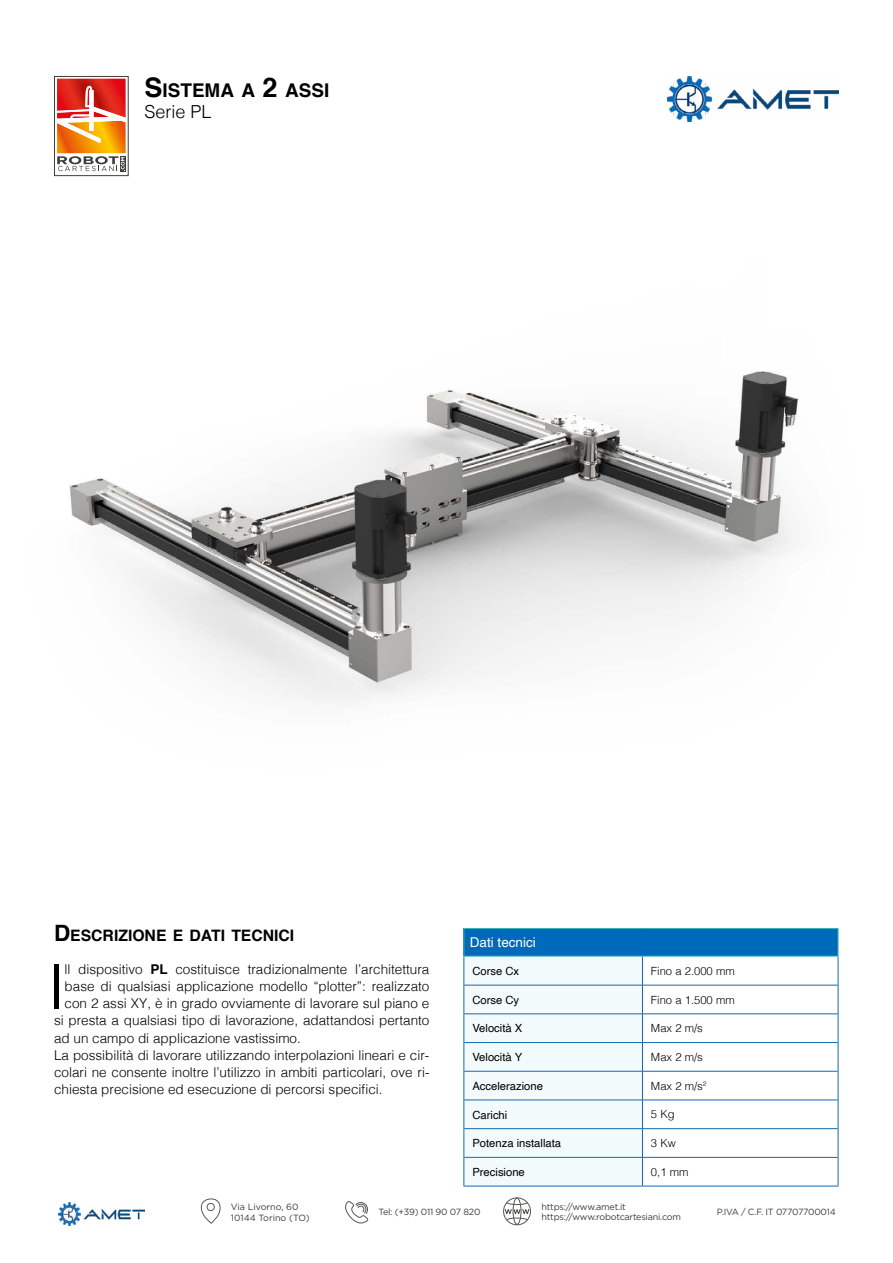
<style>
.page{position:relative;width:893px;height:1263px;background:#fff}
.page>*{position:absolute;margin:0;border:0;box-sizing:border-box;transform-origin:0 0}
.t1{font:300 61.35px "Helvetica";color:#000}
.t2{font:700 18.9px "Helvetica";color:#000}
.t3{font:300 18px "Helvetica";color:#000}
.t4{font:700 15.75px "Helvetica";color:#000}
.t5{font:300 13.5px "Helvetica";color:#000}
.t6{font:13.5px "Helvetica";color:#fff}
.t7{font:11.25px "Helvetica";color:#000}
.t8{font:300 11.25px "Helvetica";color:#000}
.t9{font:9px/10.8px "Gotham";letter-spacing:-.025em;color:#3c3c3b}
.t10{font:9px/10.8px "Gotham";color:#3c3c3b}
.s1{font-size:27px}
.s2{font-size:22.5px}
.s3{font-weight:700}
</style>
<div class="page">
<img style="left:69px;top:371px;width:729px;height:331px">
<div style="left:464px;top:928px;width:374px;height:28px;background:#006aba"></div>
<hr style="left:463px;top:928px;width:179px;height:1px;background:#3bb7b4">
<hr style="left:642px;top:928px;width:196px;height:1px;background:#3bb7b4">
<hr style="left:642px;top:956px;width:196px;height:1px;background:#3bb7b4">
<svg style="left:838px;top:929px;width:1px;height:257px"></svg>
<hr style="left:463px;top:1186px;width:179px;height:1px;background:#126ab3">
<hr style="left:642px;top:1186px;width:196px;height:1px;background:#126ab3">
<hr style="left:642px;top:985px;width:196px;height:1px;background:#126ab3">
<hr style="left:642px;top:1013px;width:196px;height:1px;background:#126ab3">
<hr style="left:642px;top:1042px;width:196px;height:1px;background:#126ab3">
<hr style="left:642px;top:1071px;width:196px;height:1px;background:#126ab3">
<hr style="left:642px;top:1100px;width:196px;height:1px;background:#126ab3">
<hr style="left:642px;top:1128px;width:196px;height:1px;background:#126ab3">
<hr style="left:642px;top:1157px;width:196px;height:1px;background:#126ab3">
<svg style="left:463px;top:929px;width:180px;height:257px"></svg>
<div style="left:54px;top:76px;width:74px;height:100px;border:1px solid #3c3c3b"></div>
<svg style="left:57px;top:79px;width:69px;height:92px"></svg>
<img style="left:668px;top:77px;width:170px;height:44px">
<svg style="left:201px;top:1198px;width:20px;height:26px"></svg>
<div style="left:207px;top:1203px;width:8px;height:8px;border:1px solid #575756;border-radius:50%"></div>
<svg style="left:345px;top:1201px;width:24px;height:23px"></svg>
<div style="left:503px;top:1197px;width:28px;height:28px;border:1px solid #575756;border-radius:50%"></div>
<div style="left:513px;top:1198px;width:8px;height:26px;border:1px solid #575756;border-radius:50%"></div>
<svg style="left:505px;top:1201px;width:24px;height:20px"></svg>
<img style="left:58px;top:1203px;width:86px;height:22px">
<h2 class="t2" style="left:145px;top:75px;width:186px"><span class="s1">S</span>ISTEMA A <span class="s1">2</span> ASSI</h2>
<h3 class="t3" style="left:145px;top:97px;width:69px">Serie PL</h3>
<p class="t4" style="left:54px;top:923px;width:242px"><span class="s2">D</span>ESCRIZIONE E DATI TECNICI</p>
<h1 class="t1" style="left:48px;top:934px;width:19px">I</h1>
<p class="t5" style="left:65px;top:957px;width:366px">ll dispositivo <span class="s3">PL</span> costituisce tradizionalmente l’architettura</p>
<p class="t5" style="left:65px;top:975px;width:366px">base di qualsiasi applicazione modello “plotter”: realizzato</p>
<p class="t5" style="left:65px;top:992px;width:366px">con 2 assi XY, è in grado ovviamente di lavorare sul piano e</p>
<p class="t5" style="left:54px;top:1009px;width:377px">si presta a qualsiasi tipo di lavorazione, adattandosi pertanto</p>
<p class="t5" style="left:54px;top:1026px;width:248px">ad un campo di applicazione vastissimo.</p>
<p class="t5" style="left:54px;top:1044px;width:377px">La possibilità di lavorare utilizzando interpolazioni lineari e cir-</p>
<p class="t5" style="left:54px;top:1061px;width:377px">colari ne consente inoltre l’utilizzo in ambiti particolari, ove ri-</p>
<p class="t5" style="left:54px;top:1078px;width:330px">chiesta precisione ed esecuzione di percorsi specifici.</p>
<p class="t6" style="left:470px;top:932px;width:68px">Dati tecnici</p>
<p class="t7" style="left:472px;top:962px;width:48px">Corse Cx</p>
<p class="t8" style="left:651px;top:961px;width:85px">Fino a 2.000 mm</p>
<p class="t7" style="left:472px;top:991px;width:48px">Corse Cy</p>
<p class="t8" style="left:651px;top:990px;width:85px">Fino a 1.500 mm</p>
<p class="t7" style="left:472px;top:1020px;width:52px">Velocità X</p>
<p class="t8" style="left:651px;top:1019px;width:53px">Max 2 m/s</p>
<p class="t7" style="left:472px;top:1048px;width:51px">Velocità Y</p>
<p class="t8" style="left:651px;top:1047px;width:53px">Max 2 m/s</p>
<p class="t7" style="left:472px;top:1077px;width:72px">Accelerazione</p>
<p class="t8" style="left:651px;top:1076px;width:57px">Max 2 m/s<sup>2</sup></p>
<p class="t7" style="left:472px;top:1106px;width:36px">Carichi</p>
<p class="t8" style="left:651px;top:1105px;width:25px">5 Kg</p>
<p class="t7" style="left:472px;top:1134px;width:90px">Potenza installata</p>
<p class="t8" style="left:651px;top:1133px;width:27px">3 Kw</p>
<p class="t7" style="left:472px;top:1163px;width:54px">Precisione</p>
<p class="t8" style="left:651px;top:1162px;width:39px">0,1 mm</p>
<p class="t10" style="left:231px;top:1201px;width:80px">Via Livorno, 60<br>10144 Torino (TO)</p>
<p class="t9" style="left:379px;top:1206px;width:103px">Tel: (+39) 011 90 07 820</p>
<p class="t9" style="left:542px;top:1201px;width:141px">https://www.amet.it https://www.robotcartesiani.com</p>
<p class="t9" style="left:717px;top:1206px;width:120px">P.IVA / C.F. IT 07707700014</p>
</div>
